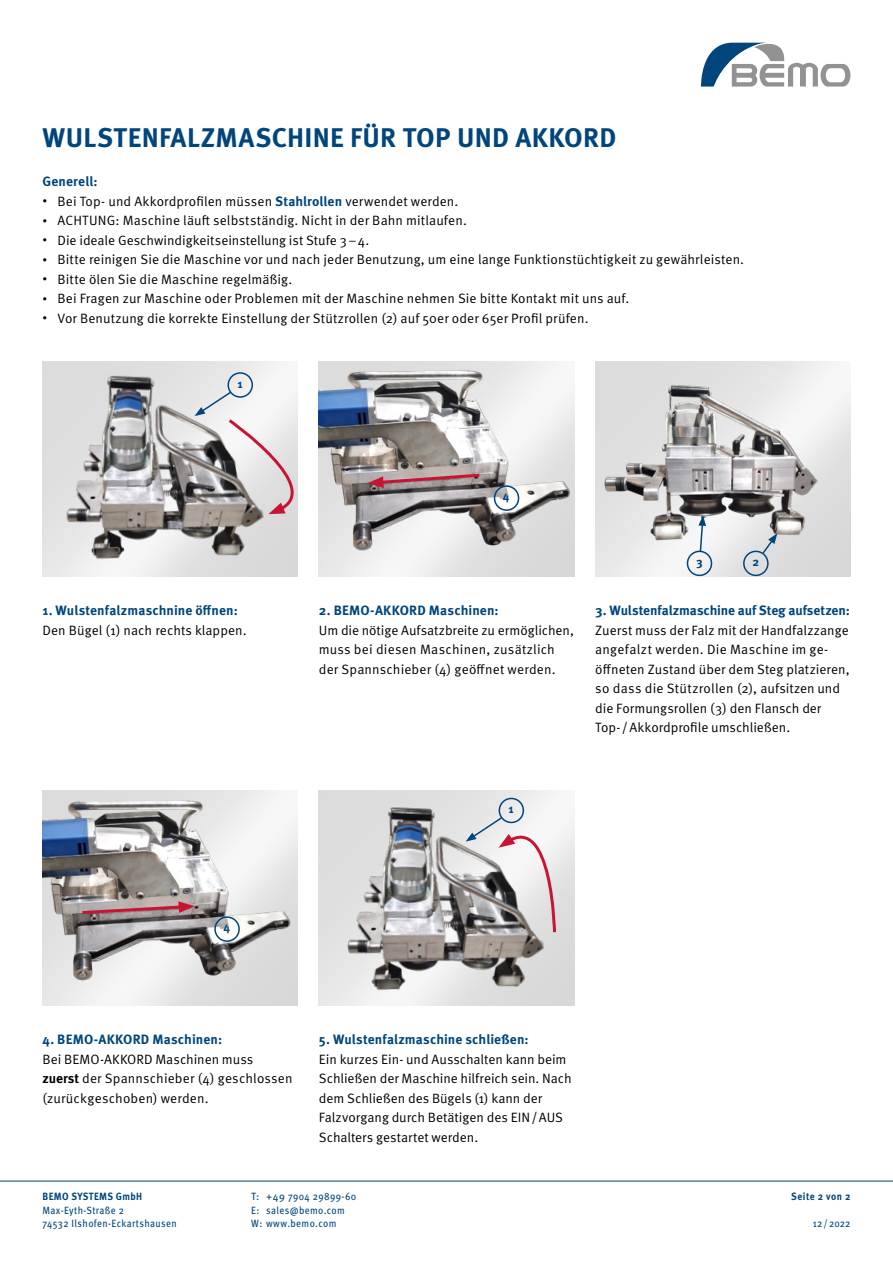
<style>
.page{position:relative;width:893px;height:1263px;background:#fff}
.page>*{position:absolute;margin:0;border:0;box-sizing:border-box;transform-origin:0 0}
.Subheadline{font:700 27px "Meta OT";letter-spacing:.01em;color:#00457c}
.Fliesstext{font:13.5px/19.5px "Meta OT Norm";letter-spacing:.005em;color:#000}
.Fliesstext-2{font:700 13.5px "Meta OT";letter-spacing:.005em;color:#00457c}
.Zahlen{font:700 12px "Meta OT";color:#00457c}
.t1{font:10.5px/13.5px "Meta OT";letter-spacing:.04em;color:#00457c;scale:.91 1}
.t2{font:10.5px/13.5px "Meta OT";letter-spacing:.04em;color:#00457c}
.t3{font:700 10.5px "Meta OT";letter-spacing:.04em;color:#00457c;scale:.91 1}
.s1{font-size:9px}
.s2{font-family:"Meta OT";font-weight:700;color:#00457c}
.s3{font-family:"Meta OT";font-weight:700}
</style>
<div class="page">
<hr style="left:0;top:1181px;width:893px;height:1px;background:#00457c">
<svg style="left:701px;top:43px;width:149px;height:44px"></svg>
<img style="left:43px;top:791px;width:255px;height:214px">
<img style="left:319px;top:362px;width:255px;height:214px">
<img style="left:595px;top:362px;width:255px;height:214px">
<img style="left:43px;top:362px;width:241px;height:214px">
<img style="left:319px;top:791px;width:245px;height:214px">
<div style="left:227px;top:372px;width:26px;height:26px;border:2px solid #00457c;border-radius:50%"></div>
<svg style="left:195px;top:390px;width:133px;height:124px"></svg>
<div style="left:494px;top:485px;width:25px;height:26px;border:2px solid #00457c;border-radius:50%"></div>
<svg style="left:79px;top:901px;width:116px;height:15px;background:#b1858a"></svg>
<div style="left:214px;top:916px;width:26px;height:26px;border:2px solid #00457c;border-radius:50%"></div>
<div style="left:687px;top:551px;width:25px;height:25px;border:2px solid #00457c;border-radius:50%"></div>
<svg style="left:698px;top:515px;width:8px;height:38px"></svg>
<div style="left:743px;top:551px;width:26px;height:25px;border:2px solid #00457c;border-radius:50%"></div>
<svg style="left:761px;top:533px;width:16px;height:22px"></svg>
<div style="left:499px;top:798px;width:25px;height:25px;border:2px solid #00457c;border-radius:50%"></div>
<svg style="left:466px;top:812px;width:91px;height:123px"></svg>
<svg style="left:367px;top:472px;width:116px;height:16px;background:#a87e83"></svg>
<p class="Subheadline" style="left:43px;top:121px;width:575px">WULSTENFALZMASCHINE FÜR TOP UND AKKORD</p>
<p class="Fliesstext-2" style="left:43px;top:173px;width:57px">Generell:</p>
<p class="Fliesstext" style="left:43px;top:191px;width:417px"><span class="s1">∙</span> Bei Top- und Akkordprofilen müssen <span class="s2">Stahlrollen</span> verwendet werden.</p>
<p class="Fliesstext" style="left:43px;top:211px;width:426px"><span class="s1">∙</span> ACHTUNG: Maschine läuft selbstständig. Nicht in der Bahn mitlaufen.</p>
<p class="Fliesstext" style="left:43px;top:230px;width:328px"><span class="s1">∙</span> Die ideale Geschwindigkeitseinstellung ist Stufe 3–4.</p>
<p class="Fliesstext" style="left:43px;top:250px;width:703px"><span class="s1">∙</span> Bitte reinigen Sie die Maschine vor und nach jeder Benutzung, um eine lange Funktionstüchtigkeit zu gewährleisten.</p>
<p class="Fliesstext" style="left:43px;top:269px;width:251px"><span class="s1">∙</span> Bitte ölen Sie die Maschine regelmäßig.</p>
<p class="Fliesstext" style="left:43px;top:289px;width:588px"><span class="s1">∙</span> Bei Fragen zur Maschine oder Problemen mit der Maschine nehmen Sie bitte Kontakt mit uns auf.</p>
<p class="Fliesstext" style="left:43px;top:308px;width:547px"><span class="s1">∙</span> Vor Benutzung die korrekte Einstellung der Stützrollen (2) auf 50er oder 65er Profil prüfen.</p>
<p class="Zahlen" style="left:238px;top:376px;width:7px">1</p>
<p class="Fliesstext-2" style="left:43px;top:602px;width:197px">1. Wulstenfalzmaschnine öffnen:</p>
<p class="Fliesstext" style="left:43px;top:620px;width:206px">Den Bügel (1) nach rechts klappen.</p>
<p class="Zahlen" style="left:503px;top:489px;width:8px">4</p>
<p class="Fliesstext-2" style="left:319px;top:602px;width:181px">2. BEMO-AKKORD Maschinen:</p>
<p class="Fliesstext" style="left:319px;top:620px;width:256px">Um die nötige Aufsatzbreite zu ermöglichen, muss bei diesen Maschinen, zusätzlich der Spannschieber (4) geöffnet werden.</p>
<p class="Zahlen" style="left:696px;top:554px;width:8px">3</p>
<p class="Zahlen" style="left:752px;top:555px;width:8px">2</p>
<p class="Fliesstext-2" style="left:595px;top:602px;width:256px">3. Wulstenfalzmaschine auf Steg aufsetzen:</p>
<p class="Fliesstext" style="left:595px;top:620px;width:256px">Zuerst muss der Falz mit der Handfalzzange angefalzt werden. Die Maschine im ge&shy;öffneten Zustand über dem Steg platzieren, so dass die Stützrollen (2), aufsitzen und die Formungsrollen (3) den Flansch der Top-/Akkordprofile umschließen.</p>
<p class="Zahlen" style="left:509px;top:802px;width:7px">1</p>
<p class="Zahlen" style="left:223px;top:920px;width:8px">4</p>
<p class="Fliesstext-2" style="left:43px;top:1031px;width:181px">4. BEMO-AKKORD Maschinen:</p>
<p class="Fliesstext" style="left:43px;top:1049px;width:252px">Bei BEMO-AKKORD Maschinen muss <span class="s3">zuerst</span> der Spannschieber (4) geschlossen (zurückgeschoben) werden.</p>
<p class="Fliesstext-2" style="left:319px;top:1031px;width:211px">5. Wulstenfalzmaschine schließen:</p>
<p class="Fliesstext" style="left:319px;top:1049px;width:254px">Ein kurzes Ein- und Ausschalten kann beim Schließen der Maschine hilfreich sein. Nach dem Schließen des Bügels (1) kann der Falzvorgang durch Betätigen des EIN/AUS Schalters gestartet werden.</p>
<p class="t3" style="left:43px;top:1190px;width:111px">BEMO SYSTEMS GmbH</p>
<p class="t3" style="left:791px;top:1190px;width:67px">Seite 2 von 2</p>
<p class="t1" style="left:43px;top:1203px;width:149px">Max-Eyth-Straße 2<br>74532 Ilshofen-Eckartshausen</p>
<p class="t2" style="left:251px;top:1190px;width:107px">T: +49 7904 29899-60<br>E: sales@bemo.com<br>W: www.bemo.com</p>
<p class="t1" style="left:813px;top:1217px;width:43px">12/2022</p>
</div>
